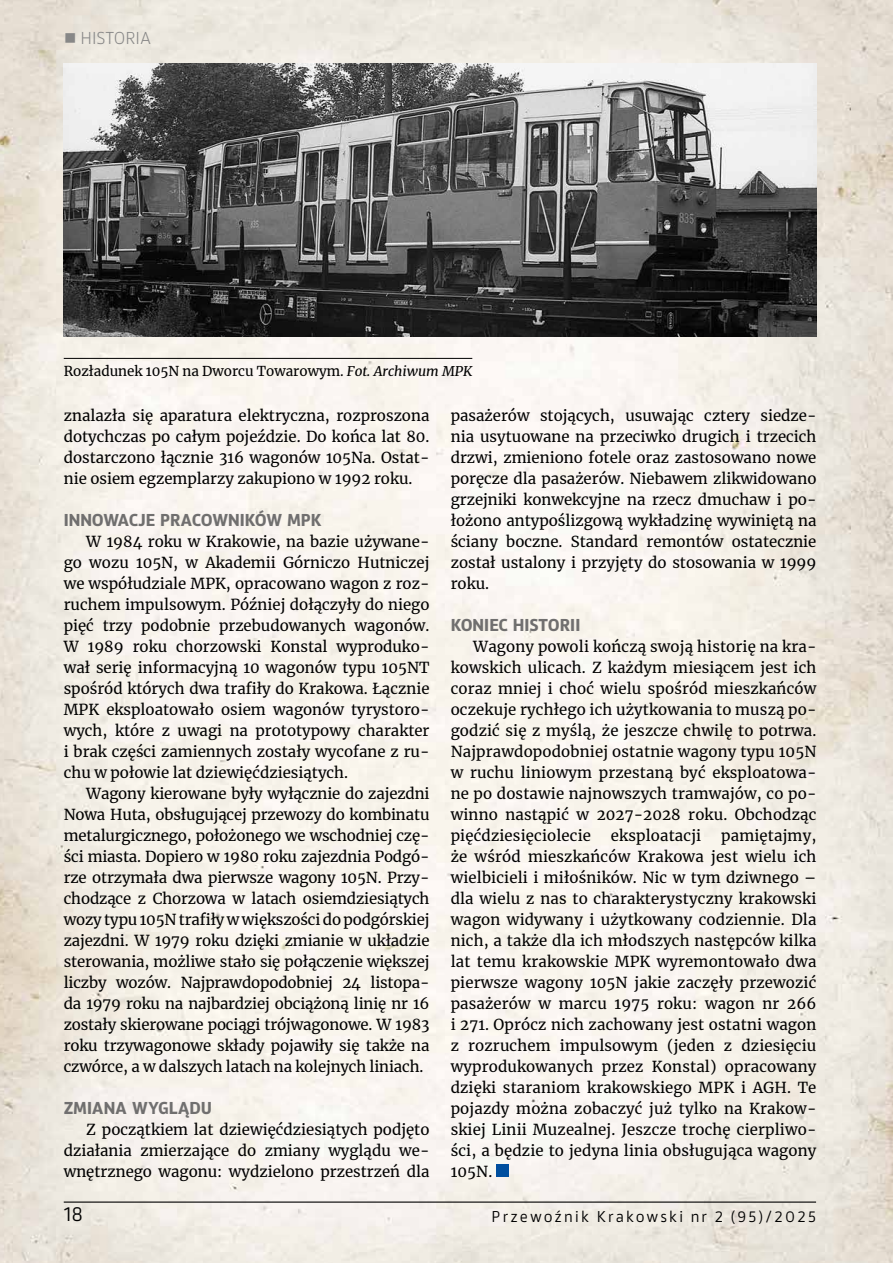
<style>
.page{position:relative;width:893px;height:1263px;background:#fff}
.page>*{position:absolute;margin:0;border:0;box-sizing:border-box;transform-origin:0 0}
.t1{font:19.5px "Akwe Pro";color:#000}
.t2{font:700 16.5px "Akwe Pro";letter-spacing:-.005em;color:#706f6f}
.t3{font:300 16.5px "Akwe Pro";letter-spacing:-.01em;color:#878787}
.t4{font:15px/21px "Merriweather";color:#000;text-align:justify}
.t5{font:15px "Akwe Pro";letter-spacing:.14em;color:#000}
.t6{font:13.5px "Merriweather";color:#000}
.s1{font-style:italic}
</style>
<div class="page">
<img style="left:0;top:0;width:893px;height:1263px">
<div style="left:496px;top:1164px;width:13px;height:13px;background:#004f9f"></div>
<img style="left:64px;top:64px;width:752px;height:273px">
<hr style="left:64px;top:358px;width:408px;height:1px;background:#000">
<hr style="left:64px;top:1201px;width:752px;height:2px;background:#000">
<p class="t3" style="left:64px;top:26px;width:88px">■ HISTORIA</p>
<p class="t6" style="left:64px;top:361px;width:410px">Rozładunek 105N na Dworcu Towarowym. <span class="s1">Fot. Archiwum MPK</span></p>
<p class="t4" style="left:64px;top:404px;width:367px">znalazła się aparatura elektryczna, rozproszona dotychczas po całym pojeździe. Do końca lat 80. dostarczono łącznie 316 wagonów 105Na. Ostat&shy;nie osiem egzemplarzy zakupiono w 1992 roku.</p>
<p class="t2" style="left:64px;top:506px;width:260px">INNOWACJE PRACOWNIKÓW MPK</p>
<p class="t4" style="left:64px;top:530px;width:367px;text-indent:22px">W 1984 roku w Krakowie, na bazie używane&shy;go wozu 105N, w Akademii Górniczo Hutniczej we współudziale MPK, opracowano wagon z roz&shy;ruchem impulsowym. Później dołączyły do niego pięć trzy podobnie przebudowanych wagonów.<br>W 1989 roku chorzowski Konstal wyproduko&shy;wał serię informacyjną 10 wagonów typu 105NT spośród których dwa trafiły do Krakowa. Łącznie MPK eksploatowało osiem wagonów tyrystoro&shy;wych, które z uwagi na prototypowy charakter i brak części zamiennych zostały wycofane z ru&shy;chu w połowie lat dziewięćdziesiątych.</p>
<p class="t4" style="left:64px;top:782px;width:367px;text-indent:22px">Wagony kierowane były wyłącznie do zajezdni Nowa Huta, obsługującej przewozy do kombinatu metalurgicznego, położonego we wschodniej czę&shy;ści miasta. Dopiero w 1980 roku zajezdnia Podgó&shy;rze otrzymała dwa pierwsze wagony 105N. Przy&shy;chodzące z Chorzowa w latach osiemdziesiątych wozy typu 105N trafiły w większości do podgórskiej zajezdni. W 1979 roku dzięki zmianie w układzie sterowania, możliwe stało się połączenie większej liczby wozów. Najprawdopodobniej 24 listopa&shy;da 1979 roku na najbardziej obciążoną linię nr 16 zostały skierowane pociągi trójwagonowe. W 1983 roku trzywagonowe składy pojawiły się także na czwórce, a w dalszych latach na kolejnych liniach.</p>
<p class="t2" style="left:64px;top:1094px;width:150px">ZMIANA WYGLĄDU</p>
<p class="t4" style="left:64px;top:1118px;width:367px;text-indent:22px">Z początkiem lat dziewięćdziesiątych podjęto działania zmierzające do zmiany wyglądu we&shy;wnętrznego wagonu: wydzielono przestrzeń dla</p>
<p class="t4" style="left:451px;top:404px;width:367px">pasażerów stojących, usuwając cztery siedze&shy;nia usytuowane na przeciwko drugich i trzecich drzwi, zmieniono fotele oraz zastosowano nowe poręcze dla pasażerów. Niebawem zlikwidowano grzejniki konwekcyjne na rzecz dmuchaw i po&shy;łożono antypoślizgową wykładzinę wywiniętą na ściany boczne. Standard remontów ostatecznie został ustalony i przyjęty do stosowania w 1999 roku.</p>
<p class="t2" style="left:451px;top:611px;width:131px">KONIEC HISTORII</p>
<p class="t4" style="left:451px;top:635px;width:367px;text-indent:22px">Wagony powoli kończą swoją historię na kra&shy;kowskich ulicach. Z każdym miesiącem jest ich coraz mniej i choć wielu spośród mieszkańców oczekuje rychłego ich użytkowania to muszą po&shy;godzić się z myślą, że jeszcze chwilę to potrwa.<br>Najprawdopodobniej ostatnie wagony typu 105N w ruchu liniowym przestaną być eksploatowa&shy;ne po dostawie najnowszych tramwajów, co po&shy;winno nastąpić w 2027-2028 roku. Obchodząc pięćdziesięciolecie</p>
<p class="t4" style="left:611px;top:824px;width:92px">eksploatacji</p>
<p class="t4" style="left:451px;top:824px;width:367px;text-indent:270px">pamiętajmy, że wśród mieszkańców Krakowa jest wielu ich wielbicieli i miłośników. Nic w tym dziwnego – dla wielu z nas to charakterystyczny krakowski wagon widywany i użytkowany codziennie. Dla nich, a także dla ich młodszych następców kilka lat temu krakowskie MPK wyremontowało dwa pierwsze wagony 105N jakie zaczęły przewozić pasażerów w marcu 1975 roku: wagon nr 266 i 271. Oprócz nich zachowany jest ostatni wagon z rozruchem impulsowym (jeden z dziesięciu wyprodukowanych przez Konstal) opracowany dzięki staraniom krakowskiego MPK i AGH. Te pojazdy można zobaczyć już tylko na Krakow&shy;skiej Linii Muzealnej. Jeszcze trochę cierpliwo&shy;ści, a będzie to jedyna linia obsługująca wagony 105N.</p>
<h1 class="t1" style="left:64px;top:1200px;width:21px">18</h1>
<p class="t5" style="left:492px;top:1205px;width:326px">Przewoźnik Krakowski nr 2 (95)/2025</p>
</div>
